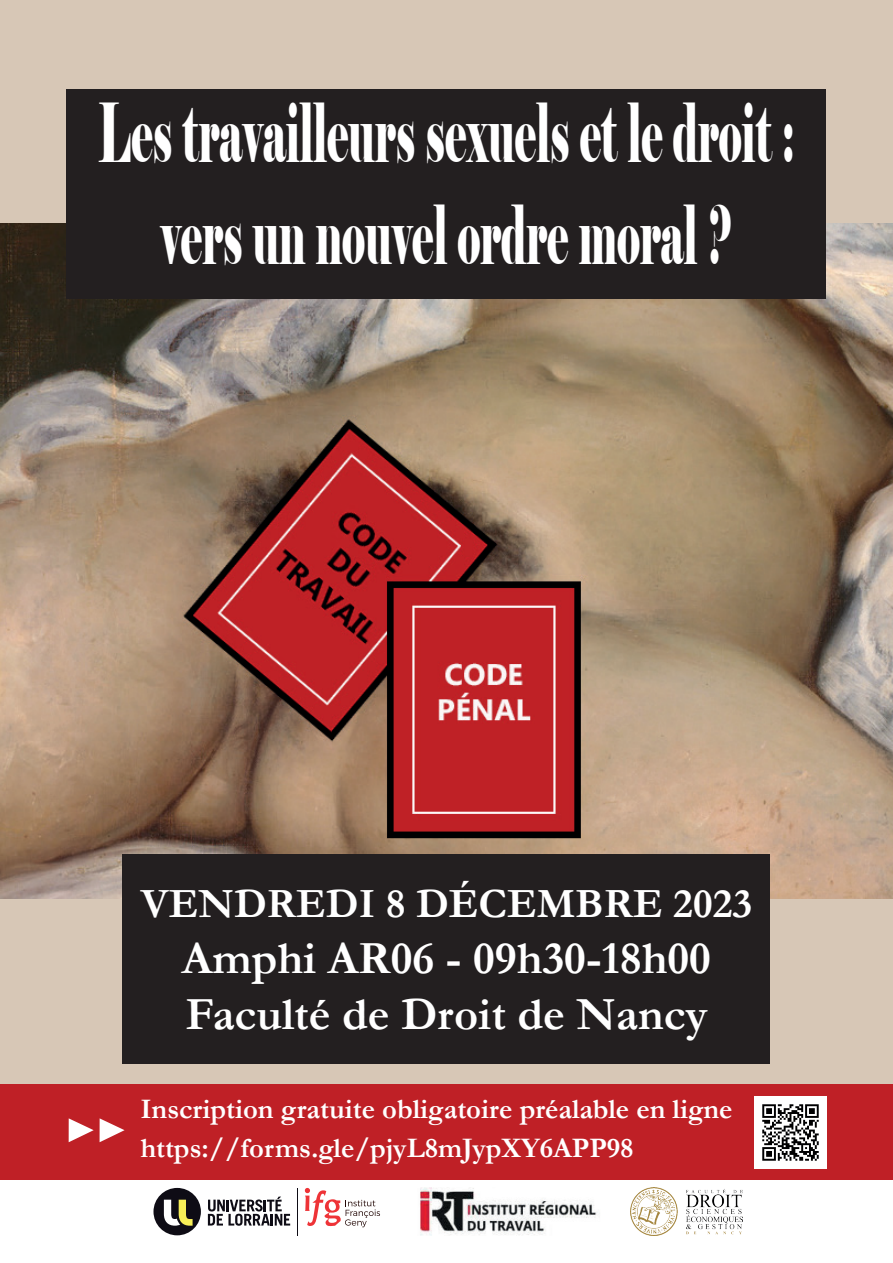
<style>
.page{position:relative;width:893px;height:1263px;background:#fff}
.page>*{position:absolute;margin:0;border:0;box-sizing:border-box;transform-origin:0 0}
.t1{font:81px/102px "Elephant";color:#fff;text-align:center;scale:.5 1}
.t2{font:700 46.5px/55.8px "Garamond";color:#fff}
.t3{font:700 42px "Garamond";color:#fff}
.t4{font:700 28.5px/39px "Garamond";color:#fff}
</style>
<div class="page">
<div style="left:0;top:0;width:893px;height:1126px;background:#d7c7b6"></div>
<img style="left:0;top:223px;width:893px;height:676px">
<div style="left:67px;top:89px;width:759px;height:209px;background:#231f20"></div>
<div style="left:123px;top:855px;width:647px;height:209px;background:#231f20"></div>
<svg style="left:305px;top:1188px;width:75px;height:39px"></svg>
<svg style="left:208px;top:1196px;width:82px;height:30px"></svg>
<div style="left:153px;top:1188px;width:48px;height:47px;background:#0e0c15;border-radius:50%"></div>
<svg style="left:164px;top:1200px;width:29px;height:26px"></svg>
<hr style="left:297px;top:1188px;width:1px;height:47px;background:#0e0c15">
<img style="left:420px;top:1188px;width:178px;height:47px">
<img style="left:631px;top:1188px;width:112px;height:47px">
<div style="left:0;top:1085px;width:893px;height:95px;background:#bf2026"></div>
<img style="left:754px;top:1096px;width:72px;height:72px">
<h1 class="t1" style="left:98px;top:84px;width:1394px">Les travailleurs sexuels et le droit : vers un nouvel ordre moral ?</h1>
<h3 class="t3" style="left:141px;top:875px;width:613px">VENDREDI 8 DÉCEMBRE 2023</h3>
<h2 class="t2" style="left:182px;top:930px;width:530px">Amphi AR06 - 09h30-18h00<br>Faculté de Droit de Nancy</h2>
<p class="t4" style="left:65px;top:1089px;width:669px;text-indent:76px">Inscription gratuite obligatoire préalable en ligne <sup>▶▶</sup> https://forms.gle/pjyL8mJypXY6APP98</p>
</div>
